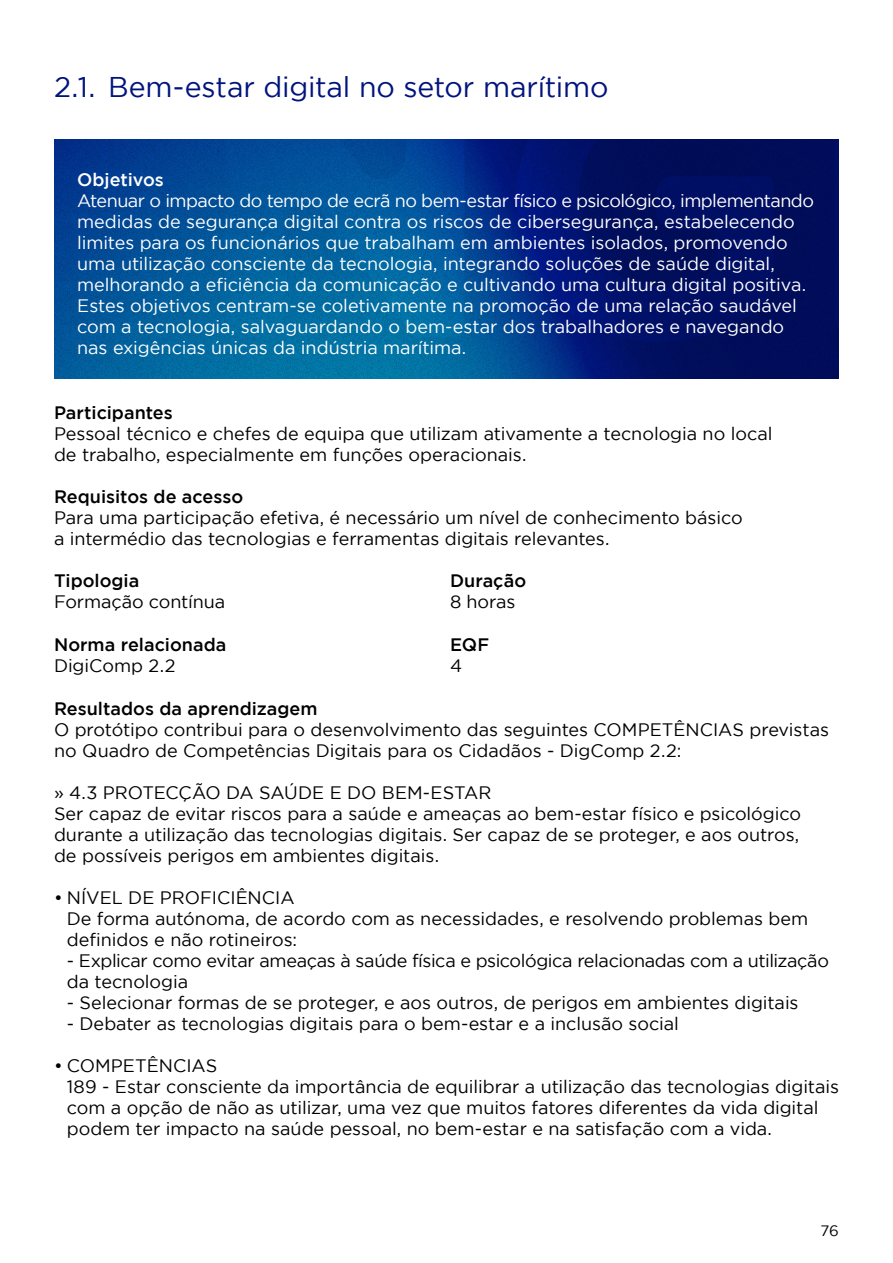
<style>
.page{position:relative;width:893px;height:1263px;background:#fff}
.page>*{position:absolute;margin:0;border:0;box-sizing:border-box;transform-origin:0 0}
.t1{font:28.5px "Gotham";letter-spacing:-.005em;color:#01137d}
.t2{font:18px/21px "Gotham";letter-spacing:-.005em;color:#000}
.t3{font:18px/21px "Gotham";letter-spacing:-.005em;color:#fff}
.t4{font:500 18px "Gotham";color:#000}
.t5{font:500 18px "Gotham";letter-spacing:-.005em;color:#fff}
.t6{font:15px "Gotham";color:#000}
</style>
<div class="page">
<img style="left:54px;top:139px;width:785px;height:239px">
<p class="t1" style="left:54px;top:71px;width:556px">2.1. Bem-estar digital no setor marítimo</p>
<p class="t5" style="left:77px;top:169px;width:88px">Objetivos</p>
<p class="t3" style="left:77px;top:190px;width:738px">Atenuar o impacto do tempo de ecrã no bem-estar físico e psicológico, implementando medidas de segurança digital contra os riscos de cibersegurança, estabelecendo limites para os funcionários que trabalham em ambientes isolados, promovendo uma utilização consciente da tecnologia, integrando soluções de saúde digital, melhorando a eficiência da comunicação e cultivando uma cultura digital positiva.<br>Estes objetivos centram-se coletivamente na promoção de uma relação saudável com a tecnologia, salvaguardando o bem-estar dos trabalhadores e navegando nas exigências únicas da indústria marítima.</p>
<p class="t4" style="left:54px;top:403px;width:120px">Participantes</p>
<p class="t2" style="left:54px;top:423px;width:720px">Pessoal técnico e chefes de equipa que utilizam ativamente a tecnologia no local de trabalho, especialmente em funções operacionais.</p>
<p class="t4" style="left:54px;top:487px;width:191px">Requisitos de acesso</p>
<p class="t2" style="left:54px;top:507px;width:690px">Para uma participação efetiva, é necessário um nível de conhecimento básico a intermédio das tecnologias e ferramentas digitais relevantes.</p>
<p class="t4" style="left:54px;top:571px;width:87px">Tipologia</p>
<p class="t2" style="left:54px;top:591px;width:173px">Formação contínua</p>
<p class="t4" style="left:450px;top:571px;width:78px">Duração</p>
<p class="t2" style="left:450px;top:591px;width:67px">8 horas</p>
<p class="t4" style="left:54px;top:635px;width:174px">Norma relacionada</p>
<p class="t2" style="left:54px;top:655px;width:123px">DigiComp 2.2</p>
<p class="t4" style="left:450px;top:635px;width:41px">EQF</p>
<p class="t2" style="left:450px;top:655px;width:14px">4</p>
<p class="t4" style="left:54px;top:699px;width:265px">Resultados da aprendizagem</p>
<p class="t2" style="left:54px;top:719px;width:777px">O protótipo contribui para o desenvolvimento das seguintes COMPETÊNCIAS previstas no Quadro de Competências Digitais para os Cidadãos - DigComp 2.2:</p>
<p class="t2" style="left:54px;top:782px;width:439px">» 4.3 PROTECÇÃO DA SAÚDE E DO BEM-ESTAR</p>
<p class="t2" style="left:54px;top:803px;width:749px;text-align:justify">Ser capaz de evitar riscos para a saúde e ameaças ao bem-estar físico e psicológico durante a utilização das tecnologias digitais. Ser capaz de se proteger, e aos outros, de possíveis perigos em ambientes digitais.</p>
<p class="t2" style="left:67px;top:887px;width:743px;text-indent:-13px">• NÍVEL DE PROFICIÊNCIA<br>De forma autónoma, de acordo com as necessidades, e resolvendo problemas bem definidos e não rotineiros:</p>
<p class="t2" style="left:67px;top:950px;width:764px">- Explicar como evitar ameaças à saúde física e psicológica relacionadas com a utilização da tecnologia</p>
<p class="t2" style="left:67px;top:992px;width:733px">- Selecionar formas de se proteger, e aos outros, de perigos em ambientes digitais</p>
<p class="t2" style="left:67px;top:1013px;width:614px">- Debater as tecnologias digitais para o bem-estar e a inclusão social</p>
<p class="t2" style="left:67px;top:1055px;width:774px;text-indent:-13px">• COMPETÊNCIAS<br>189 - Estar consciente da importância de equilibrar a utilização das tecnologias digitais com a opção de não as utilizar, uma vez que muitos fatores diferentes da vida digital podem ter impacto na saúde pessoal, no bem-estar e na satisfação com a vida.</p>
<p class="t6" style="left:821px;top:1223px;width:20px">76</p>
</div>
